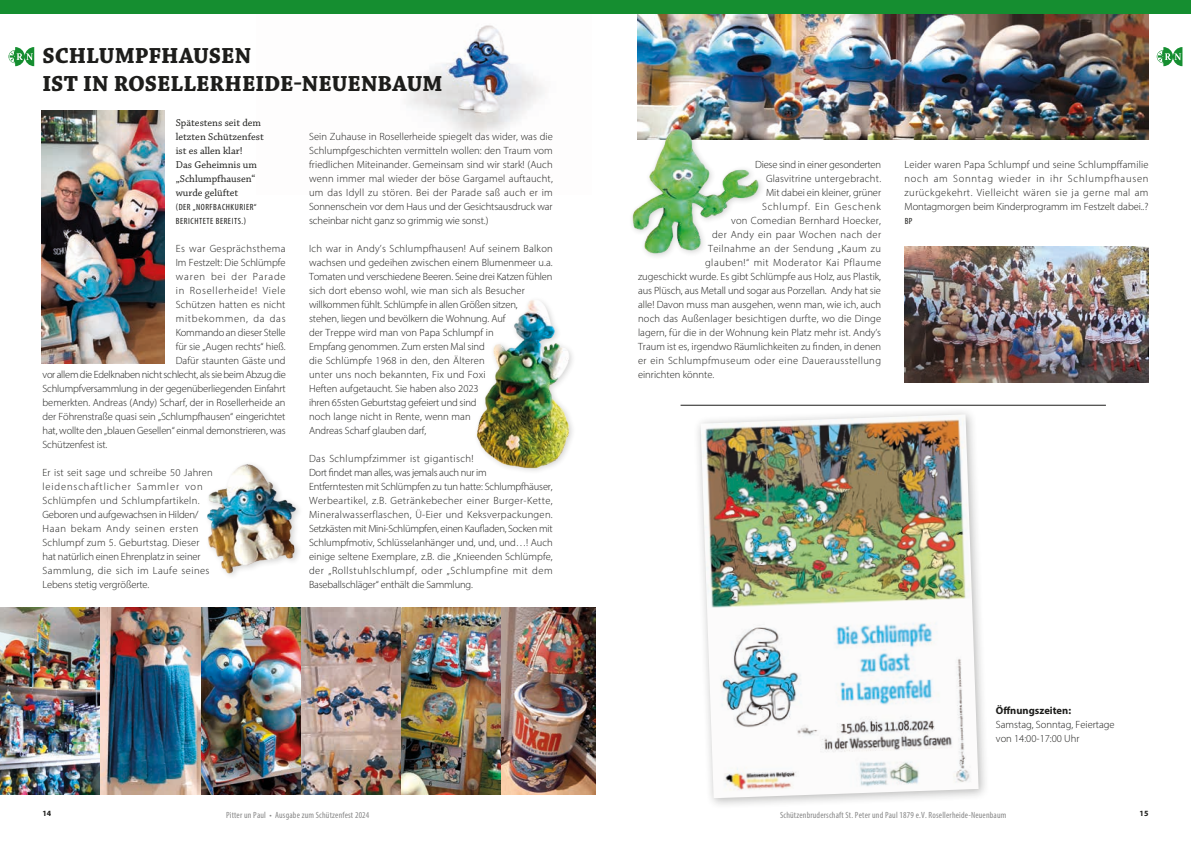
<style>
.page{position:relative;width:1191px;height:842px;background:#fff}
.page>*{position:absolute;margin:0;border:0;box-sizing:border-box;transform-origin:0 0}
.t1{font:700 23px/28px "Chaparral Pro";color:#1d1d1b}
.t2{font:300 10.5px/14px "Myriad Pro";color:#1d1d1b}
.t3{font:300 10.5px/14px "Myriad Pro";letter-spacing:.02em;color:#1d1d1b}
.t4{font:10.5px/14px "Chaparral Pro";color:#1d1d1b}
.t5{font:300 10.5px "Myriad Pro";letter-spacing:.04em;color:#1d1d1b}
.t6{font:300 10.5px "Myriad Pro";letter-spacing:-.025em;color:#1d1d1b}
.t7{font:300 10.5px "Myriad Pro";letter-spacing:.035em;color:#1d1d1b}
.t8{font:300 10.5px "Myriad Pro";letter-spacing:.065em;color:#1d1d1b}
.t9{font:300 10.5px "Myriad Pro";letter-spacing:.05em;color:#1d1d1b}
.t10{font:300 10.5px "Myriad Pro";letter-spacing:.025em;color:#1d1d1b}
.t11{font:300 10.5px "Myriad Pro";letter-spacing:.03em;color:#1d1d1b}
.t12{font:300 10.5px "Myriad Pro";letter-spacing:.07em;color:#1d1d1b}
.t13{font:300 10.5px "Myriad Pro";letter-spacing:.075em;color:#1d1d1b}
.t14{font:700 10.5px "Myriad Pro";color:#1d1d1b}
.t15{font:condensed 9px "Myriad Pro";letter-spacing:.02em;color:#878787}
.t16{font:condensed 9px/14px "Myriad Pro";letter-spacing:.06em;color:#1d1d1b}
.t17{font:700 8px "Myriad Pro";color:#1d1d1b}
</style>
<div class="page">
<img style="left:408px;top:25px;width:135px;height:110px">
<hr style="left:680px;top:405px;width:426px;height:1px;background:#1d1d1b">
<img style="left:637px;top:14px;width:511px;height:126px">
<img style="left:0;top:608px;width:595px;height:187px">
<img style="left:41px;top:111px;width:123px;height:252px">
<img style="left:476px;top:300px;width:97px;height:171px">
<img style="left:207px;top:464px;width:92px;height:112px">
<img style="left:632px;top:101px;width:136px;height:156px">
<img style="left:904px;top:247px;width:244px;height:135px">
<div style="left:693px;top:407px;width:296px;height:402px;background:#1d1d1b;opacity:.3"></div>
<img style="left:700px;top:414px;width:278px;height:384px">
<svg style="left:1156px;top:47px;width:26px;height:19px"></svg>
<svg style="left:9px;top:47px;width:25px;height:19px"></svg>
<div style="left:0;top:0;width:1191px;height:14px;background:#158e30"></div>
<h1 class="t1" style="left:43px;top:43px;width:401px">SCHLUMPFHAUSEN<br>IST IN ROSELLERHEIDE-NEUENBAUM</h1>
<p class="t4" style="left:176px;top:116px;width:90px">Spätestens seit dem letzten Schützenfest ist es allen klar!<br>Das Geheimnis um „Schlumpfhausen“ wurde gelüftet</p>
<p class="t16" style="left:176px;top:200px;width:82px">(DER „NORFBACHKURIER“<br>BERICHTETE BEREITS.)</p>
<p class="t5" style="left:176px;top:243px;width:111px">Es war Gesprächsthema</p>
<p class="t2" style="left:176px;top:256px;width:111px">Im Festzelt: Die Schlümpfe</p>
<p class="t13" style="left:176px;top:271px;width:111px">waren bei der Parade</p>
<p class="t8" style="left:176px;top:285px;width:111px">in Rosellerheide! Viele</p>
<p class="t2" style="left:176px;top:298px;width:111px">Schützen hatten es nicht</p>
<p class="t8" style="left:176px;top:313px;width:111px">mitbekommen, da das</p>
<p class="t2" style="left:176px;top:326px;width:111px">Kommando an dieser Stelle</p>
<p class="t2" style="left:176px;top:340px;width:111px">für sie „Augen rechts“ hieß.</p>
<p class="t2" style="left:176px;top:354px;width:111px">Dafür staunten Gäste und</p>
<p class="t6" style="left:43px;top:368px;width:245px">vor allem die Edelknaben nicht schlecht, als sie beim Abzug die</p>
<p class="t2" style="left:43px;top:382px;width:244px">Schlumpfversammlung in der gegenüberliegenden Einfahrt</p>
<p class="t2" style="left:43px;top:396px;width:244px">bemerkten. Andreas (Andy) Scharf, der in Rosellerheide an</p>
<p class="t2" style="left:43px;top:410px;width:244px">der Föhrenstraße quasi sein „Schlumpfhausen“ eingerichtet</p>
<p class="t2" style="left:43px;top:424px;width:244px">hat, wollte den „blauen Gesellen“ einmal demonstrieren, was</p>
<p class="t2" style="left:43px;top:438px;width:66px">Schützenfest ist.</p>
<p class="t3" style="left:43px;top:466px;width:172px">Er ist seit sage und schreibe 50 Jahren leidenschaftlicher Sammler von Schlümpfen und Schlumpfartikeln.<br>Geboren und aufgewachsen in Hilden/ Haan bekam Andy seinen ersten Schlumpf zum 5. Geburtstag. Dieser hat natürlich einen Ehrenplatz in seiner Sammlung, die sich im Laufe seines Lebens stetig vergrößerte.</p>
<p class="t2" style="left:309px;top:130px;width:245px;text-align:justify">Sein Zuhause in Rosellerheide spiegelt das wider, was die Schlumpfgeschichten vermitteln wollen: den Traum vom friedlichen Miteinander. Gemeinsam sind wir stark! (Auch wenn immer mal wieder der böse Gargamel auftaucht, um das Idyll zu stören. Bei der Parade saß auch er im Sonnenschein vor dem Haus und der Gesichtsausdruck war scheinbar nicht ganz so grimmig wie sonst.)</p>
<p class="t2" style="left:309px;top:242px;width:245px">Ich war in Andy’s Schlumpfhausen! Auf seinem Balkon wachsen und gedeihen zwischen einem Blumenmeer u.a.<br>Tomaten und verschiedene Beeren. Seine drei Katzen fühlen sich dort ebenso wohl, wie man sich als Besucher willkommen fühlt. Schlümpfe in allen Größen sitzen,<br>stehen, liegen und bevölkern die Wohnung. Auf<br>der Treppe wird man von Papa Schlumpf in<br>Empfang genommen. Zum ersten Mal sind<br>die Schlümpfe 1968 in den, den Älteren<br>unter uns noch bekannten, Fix und Foxi<br>Heften aufgetaucht. Sie haben also 2023<br>ihren 65sten Geburtstag gefeiert und sind<br>noch lange nicht in Rente, wenn man<br>Andreas Scharf glauben darf,</p>
<p class="t2" style="left:309px;top:452px;width:245px">Das Schlumpfzimmer ist gigantisch!<br>Dort findet man alles, was jemals auch nur im<br>Entferntesten mit Schlümpfen zu tun hatte: Schlumpfhäuser, Werbeartikel, z.B. Getränkebecher einer Burger-Kette, Mineralwasserflaschen, Ü-Eier und Keksverpackungen.<br>Setzkästen mit Mini-Schlümpfen, einen Kaufladen, Socken mit Schlumpfmotiv, Schlüsselanhänger und, und, und…! Auch einige seltene Exemplare, z.B. die „Knieenden Schlümpfe, der „Rollstuhlschlumpf, oder „Schlumpfine mit dem Baseballschläger“ enthält die Sammlung.</p>
<p class="t2" style="left:755px;top:158px;width:128px">Diese sind in einer gesonderten</p>
<p class="t11" style="left:766px;top:173px;width:117px">Glasvitrine untergebracht.</p>
<p class="t2" style="left:766px;top:186px;width:116px">Mit dabei ein kleiner, grüner</p>
<p class="t12" style="left:762px;top:201px;width:120px">Schlumpf. Ein Geschenk</p>
<p class="t10" style="left:731px;top:215px;width:152px">von Comedian Bernhard Hoecker,</p>
<p class="t5" style="left:712px;top:229px;width:170px">der Andy ein paar Wochen nach der</p>
<p class="t5" style="left:708px;top:243px;width:174px">Teilnahme an der Sendung „Kaum zu</p>
<p class="t9" style="left:705px;top:257px;width:178px">glauben!“ mit Moderator Kai Pflaume</p>
<p class="t2" style="left:638px;top:270px;width:245px">zugeschickt wurde. Es gibt Schlümpfe aus Holz, aus Plastik,</p>
<p class="t2" style="left:638px;top:284px;width:244px">aus Plüsch, aus Metall und sogar aus Porzellan. Andy hat sie</p>
<p class="t2" style="left:638px;top:298px;width:244px">alle! Davon muss man ausgehen, wenn man, wie ich, auch</p>
<p class="t3" style="left:638px;top:312px;width:245px">noch das Außenlager besichtigen durfte, wo die Dinge</p>
<p class="t2" style="left:638px;top:326px;width:245px">lagern, für die in der Wohnung kein Platz mehr ist. Andy’s</p>
<p class="t2" style="left:638px;top:340px;width:245px">Traum ist es, irgendwo Räumlichkeiten zu finden, in denen</p>
<p class="t7" style="left:638px;top:354px;width:244px">er ein Schlumpfmuseum oder eine Dauerausstellung</p>
<p class="t2" style="left:638px;top:368px;width:78px">einrichten könnte.</p>
<p class="t2" style="left:904px;top:158px;width:245px;text-align:justify">Leider waren Papa Schlumpf und seine Schlumpffamilie noch am Sonntag wieder in ihr Schlumpfhausen zurückgekehrt. Vielleicht wären sie ja gerne mal am Montagmorgen beim Kinderprogramm im Festzelt dabei..?</p>
<p class="t16" style="left:904px;top:214px;width:9px">BP</p>
<p class="t14" style="left:996px;top:704px;width:77px">Öffnungszeiten:</p>
<p class="t2" style="left:996px;top:718px;width:120px">Samstag, Sonntag, Feiertage von 14:00-17:00 Uhr</p>
<p class="t17" style="left:43px;top:808px;width:10px">14</p>
<p class="t15" style="left:226px;top:809px;width:145px">Pitter un Paul • Ausgabe zum Schützenfest 2024</p>
<p class="t15" style="left:780px;top:809px;width:228px">Schützenbruderschaft St. Peter und Paul 1879 e.V. Rosellerheide-Neuenbaum</p>
<p class="t17" style="left:1139px;top:808px;width:10px">15</p>
</div>
